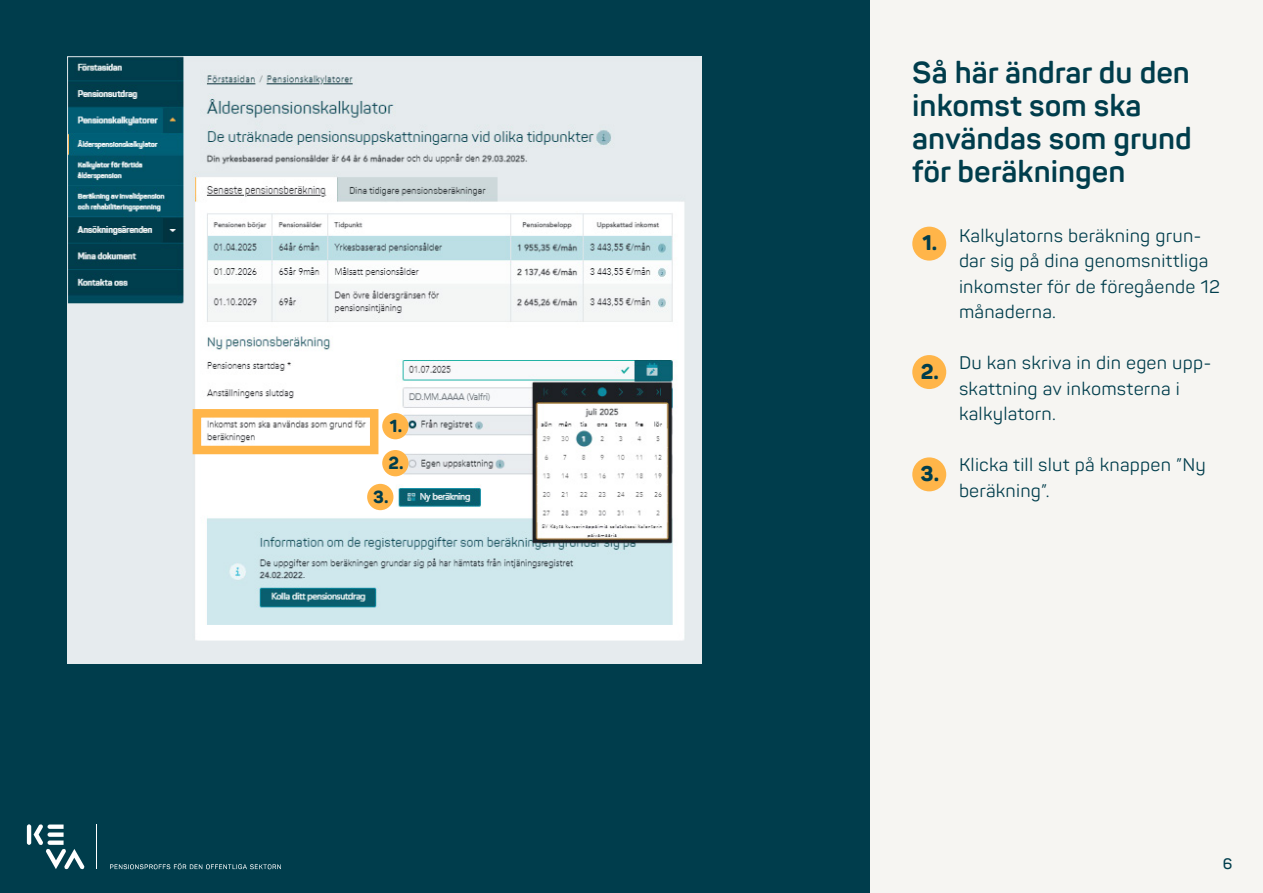
<style>
.page{position:relative;width:1263px;height:893px;background:#fff}
.page>*{position:absolute;margin:0;border:0;box-sizing:border-box;transform-origin:0 0}
.t1{font:700 30px/33px "Panton";color:#003d4c}
.numero1{font:800 21px "Panton";color:#003d4c}
.Leipis_sisennetty{font:18px/25.5px "Panton";letter-spacing:.01em;color:#003d4c}
.numero2{font:800 17.25px "Panton";color:#003d4c}
.t2{font:600 15px "Panton";color:#003d4c}
</style>
<div class="page">
<div style="left:848px;top:0;width:415px;height:893px;background:#f6f5f2"></div>
<div style="left:0;top:0;width:869px;height:893px;background:#003d4c"></div>
<img style="left:69px;top:58px;width:631px;height:604px">
<div style="left:912px;top:457px;width:34px;height:34px;background:#ffb549;border-radius:50%"></div>
<div style="left:912px;top:227px;width:34px;height:34px;background:#ffb549;border-radius:50%"></div>
<div style="left:912px;top:355px;width:34px;height:34px;background:#ffb549;border-radius:50%"></div>
<div style="left:193px;top:409px;width:185px;height:45px;border:9px solid #ffb549"></div>
<div style="left:367px;top:484px;width:26px;height:26px;background:#ffb549;border-radius:50%"></div>
<div style="left:382px;top:413px;width:27px;height:26px;background:#ffb549;border-radius:50%"></div>
<div style="left:382px;top:450px;width:27px;height:26px;background:#ffb549;border-radius:50%"></div>
<svg style="left:27px;top:824px;width:58px;height:45px"></svg>
<svg style="left:110px;top:863px;width:171px;height:6px"></svg>
<hr style="left:97px;top:824px;width:1px;height:45px;background:#fff">
<p class="numero2" style="left:390px;top:415px;width:14px">1.</p>
<p class="numero2" style="left:388px;top:452px;width:17px">2.</p>
<p class="numero2" style="left:373px;top:486px;width:17px">3.</p>
<h2 class="t1" style="left:912px;top:56px;width:281px">Så här ändrar du den inkomst som ska användas som grund för beräkningen</h2>
<p class="Leipis_sisennetty" style="left:959px;top:223px;width:263px">Kalkylatorns beräkning grun&shy;dar sig på dina genomsnittliga inkomster för de föregående 12 månaderna.</p>
<p class="Leipis_sisennetty" style="left:959px;top:350px;width:254px">Du kan skriva in din egen upp&shy;skattning av inkomsterna i kalkylatorn.</p>
<p class="Leipis_sisennetty" style="left:959px;top:452px;width:248px">Klicka till slut på knappen ”Ny beräkning”.</p>
<p class="numero1" style="left:922px;top:230px;width:16px">1.</p>
<p class="numero1" style="left:921px;top:358px;width:20px">2.</p>
<p class="numero1" style="left:920px;top:460px;width:20px">3.</p>
<p class="t2" style="left:1223px;top:854px;width:11px">6</p>
</div>
